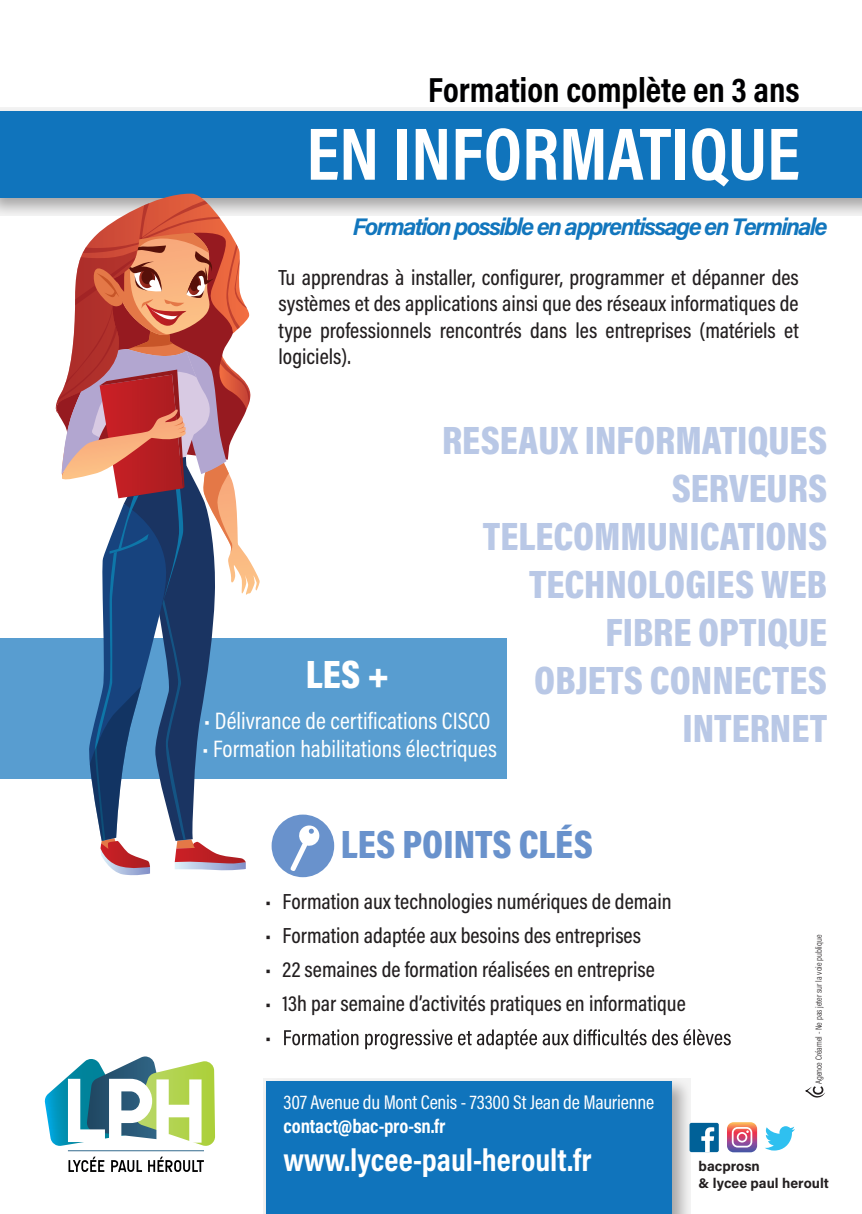
<style>
.page{position:relative;width:862px;height:1214px;background:#fff}
.page>*{position:absolute;margin:0;border:0;box-sizing:border-box;transform-origin:0 0}
.t1{font:700 75px "Acumin Pro Cond";color:#fff}
.t2{font:900 40px/48px "Acumin Pro Cond";color:#b9c8e6;text-align:right}
.t3{font:900 40px "Acumin Pro Cond";color:#6992cc}
.t4{font:900 40px "Acumin Pro Cond";color:#fff}
.t5{font:700 35.2px "Acumin Pro Cond";color:#000002}
.t6{font:700 32px "Acumin Pro Cond";color:#fff}
.t7{font:24px "Acumin Pro Cond";color:#fff}
.t8{font:italic 700 24px "Acumin Pro";letter-spacing:-.07em;color:#1276bd}
.t9{font:500 22px/26.4px "Acumin Pro Cond";color:#231f20;text-align:justify}
.t10{font:20px "Acumin Pro Cond";letter-spacing:-.01em;color:#fff}
.t11{font:700 20px "Acumin Pro Cond";letter-spacing:-.01em;color:#fff}
.t12{font:700 14px/16.8px "Acumin Pro";color:#231f20}
.t13{font:300 9px "Acumin Pro Cond";color:#231f20}
</style>
<div class="page">
<svg style="left:263px;top:1078px;width:428px;height:135px;fill:#edecec"></svg>
<div style="left:266px;top:1081px;width:405px;height:132px;background:#1074bc"></div>
<hr style="left:68px;top:1150px;width:136px;height:1px;background:#336b8d">
<svg style="left:44px;top:1056px;width:171px;height:90px"></svg>
<svg style="left:68px;top:1156px;width:36px;height:15px"></svg>
<svg style="left:111px;top:1160px;width:31px;height:11px"></svg>
<svg style="left:148px;top:1156px;width:56px;height:15px"></svg>
<svg style="left:0;top:108px;width:862px;height:108px"></svg>
<div style="left:0;top:111px;width:862px;height:86px;background:#1074bc"></div>
<div style="left:0;top:638px;width:506px;height:140px;background:#589dd0"></div>
<svg style="left:284px;top:1029px;width:447px;height:20px"></svg>
<div style="left:272px;top:814px;width:62px;height:63px;background:#6992cc;border-radius:50%"></div>
<svg style="left:290px;top:825px;width:30px;height:46px"></svg>
<svg style="left:51px;top:194px;width:199px;height:215px"></svg>
<svg style="left:56px;top:201px;width:204px;height:675px"></svg>
<div style="left:689px;top:1122px;width:30px;height:29px;background:#006198;border-radius:2px"></div>
<svg style="left:701px;top:1127px;width:13px;height:24px"></svg>
<svg style="left:727px;top:1122px;width:30px;height:30px"></svg>
<svg style="left:805px;top:1086px;width:20px;height:11px"></svg>
<svg style="left:765px;top:1126px;width:30px;height:24px"></svg>
<h3 class="t5" style="left:428px;top:67px;width:373px">Formation complète en 3 ans</h3>
<h1 class="t1" style="left:306px;top:104px;width:495px">EN INFORMATIQUE</h1>
<p class="t8" style="left:353px;top:209px;width:476px">Formation possible en apprentissage en Terminale</p>
<p class="t9" style="left:278px;top:263px;width:522px">Tu apprendras à installer, configurer, programmer et dépanner des systèmes et des applications ainsi que des réseaux informatiques de type professionnels rencontrés dans les entreprises (matériels et logiciels).</p>
<h2 class="t2" style="left:442px;top:415px;width:387px">RESEAUX INFORMATIQUES<br>SERVEURS<br>TELECOMMUNICATIONS<br>TECHNOLOGIES WEB<br>FIBRE OPTIQUE<br>OBJETS CONNECTES<br>INTERNET</h2>
<h2 class="t4" style="left:306px;top:648px;width:85px">LES +</h2>
<p class="t7" style="left:204px;top:704px;width:288px">• Délivrance de certifications CISCO</p>
<p class="t7" style="left:202px;top:733px;width:296px">• Formation habilitations électriques</p>
<h2 class="t3" style="left:341px;top:818px;width:254px">LES POINTS CLÉS</h2>
<p class="t9" style="left:266px;top:887px;width:408px">• Formation aux technologies numériques de demain</p>
<p class="t9" style="left:266px;top:921px;width:377px">• Formation adaptée aux besoins des entreprises</p>
<p class="t9" style="left:266px;top:955px;width:391px">• 22 semaines de formation réalisées en entreprise</p>
<p class="t9" style="left:266px;top:985px;width:422px;line-height:34px">• 13h par semaine d’activités pratiques en informatique •</p>
<p class="t10" style="left:284px;top:1088px;width:372px">307 Avenue du Mont Cenis - 73300 St Jean de Maurienne</p>
<p class="t11" style="left:284px;top:1112px;width:163px">contact@bac-pro-sn.fr</p>
<h3 class="t6" style="left:284px;top:1138px;width:309px">www.lycee-paul-heroult.fr</h3>
<p class="t13" style="left:813px;top:1083px;width:151px;rotate:-90deg">Agence Créamel - Ne pas jeter sur la voie publique</p>
<p class="t12" style="left:698px;top:1157px;width:132px">bacprosn<br>&amp; lycee paul heroult</p>
</div>
